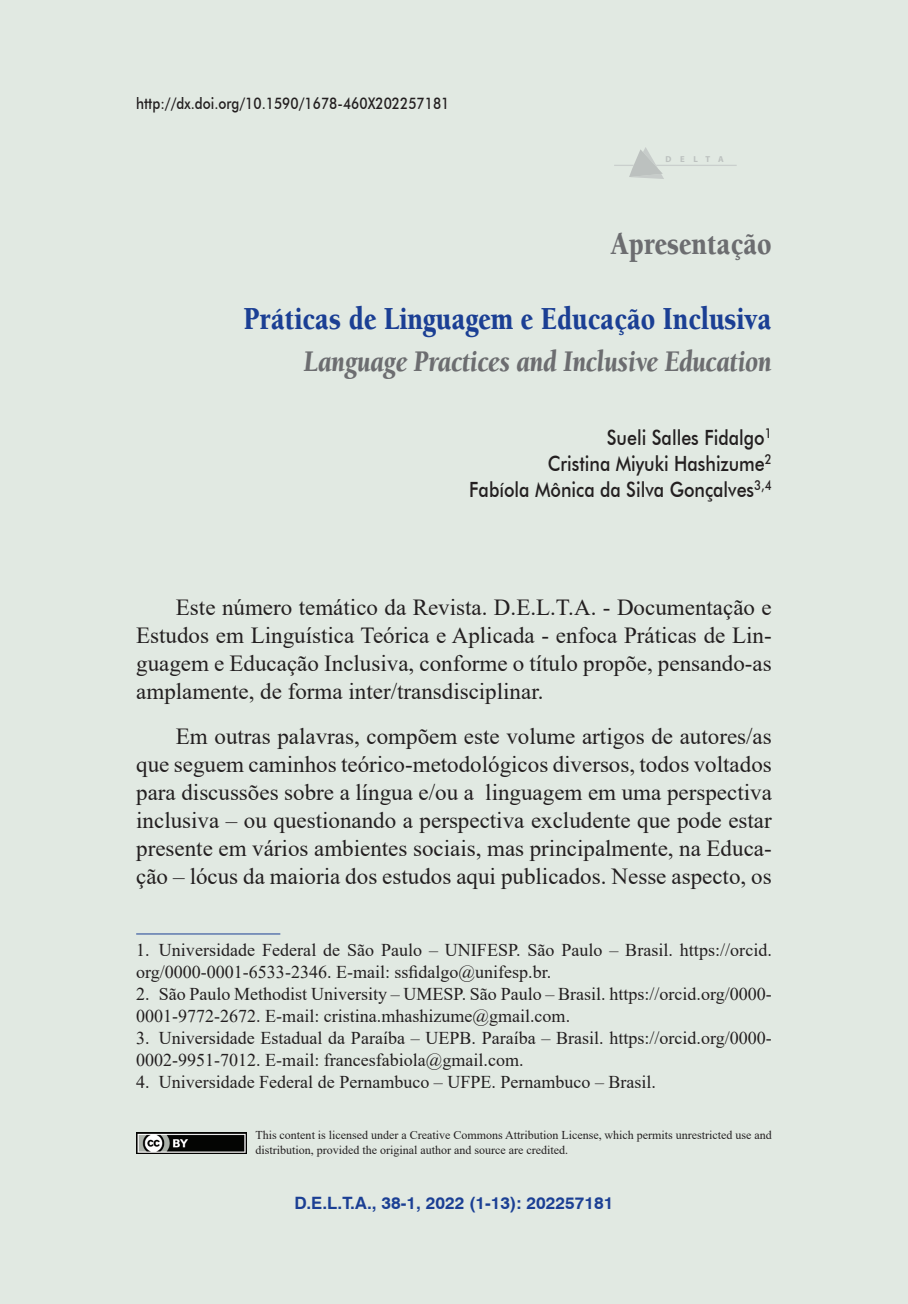
<style>
.page{position:relative;width:908px;height:1304px;background:#fff}
.page>*{position:absolute;margin:0;border:0;box-sizing:border-box;transform-origin:0 0}
.t1{font:900 33px "Berkeley";color:#1b3f94;scale:.82 1}
.t2{font:900 33px "Berkeley";color:#6c6d70;scale:.82 1}
.t3{font:italic 900 30.8px "Berkeley";color:#6c6d70;scale:.82 1}
.t4{font:23px/28px "Times New Roman";color:#231f20;text-align:justify}
.t5{font:500 21px/26px "Futura BT";color:#231f20;text-align:right;scale:.85 1}
.t6{font:18px/22px "Times New Roman";color:#231f20}
.t7{font:700 17px "Swiss 721 BT";color:#1b3f94}
.t8{font:500 16px "Futura BT";color:#231f20;scale:.85 1}
.t9{font:12px/15px "Times New Roman";color:#231f20}
.t10{font:700 8.6px "Myriad Pro";letter-spacing:.965em;color:#bcc1bf}
</style>
<div class="page">
<div style="left:0;top:0;width:907px;height:1304px;background:#e1e9e2"></div>
<img style="left:136px;top:1133px;width:110px;height:20px">
<svg style="left:614px;top:147px;width:122px;height:32px"></svg>
<div style="left:665px;top:157px;width:32px;height:5px;background:#e1e9e2"></div>
<div style="left:705px;top:157px;width:18px;height:5px;background:#e1e9e2"></div>
<hr style="left:136px;top:933px;width:144px;height:1px;background:#1b3f94">
<p class="t8" style="left:136px;top:93px;width:370px">http://dx.doi.org/10.1590/1678-460X202257181</p>
<p class="t10" style="left:665px;top:154px;width:60px">DELTA</p>
<h1 class="t2" style="left:611px;top:226px;width:197px">Apresentação</h1>
<h1 class="t1" style="left:243px;top:301px;width:645px">Práticas de Linguagem e Educação Inclusiva</h1>
<h2 class="t3" style="left:304px;top:345px;width:571px">Language Practices and Inclusive Education</h2>
<p class="t5" style="left:469px;top:425px;width:357px">Sueli Salles Fidalgo<sup>1<br></sup>Cristina Miyuki Hashizume<sup>2<br></sup>Fabíola Mônica da Silva Gonçalves<sup>3,4</sup></p>
<p class="t4" style="left:136px;top:593px;width:636px;text-indent:40px">Este número temático da Revista. D.E.L.T.A. - Documentação e Estudos em Linguística Teórica e Aplicada - enfoca Práticas de Lin&shy;guagem e Educação Inclusiva, conforme o título propõe, pensando-as amplamente, de forma inter/transdisciplinar.</p>
<p class="t4" style="left:136px;top:722px;width:637px;text-indent:40px">Em outras palavras, compõem este volume artigos de autores/as que seguem caminhos teórico-metodológicos diversos, todos voltados para discussões sobre a língua e/ou a linguagem em uma perspectiva inclusiva – ou questionando a perspectiva excludente que pode estar presente em vários ambientes sociais, mas principalmente, na Educa&shy;ção – lócus da maioria dos estudos aqui publicados. Nesse aspecto, os</p>
<p class="t6" style="left:136px;top:938px;width:637px">1. Universidade Federal de São Paulo – UNIFESP. São Paulo – Brasil. https://orcid. org/0000-0001-6533-2346. E-mail: ssfidalgo@unifesp.br.</p>
<p class="t6" style="left:136px;top:982px;width:636px">2. São Paulo Methodist University – UMESP. São Paulo – Brasil. https://orcid.org/0000-<br>0001-9772-2672. E-mail: cristina.mhashizume@gmail.com.</p>
<p class="t6" style="left:136px;top:1026px;width:636px">3. Universidade Estadual da Paraíba – UEPB. Paraíba – Brasil. https://orcid.org/0000-<br>0002-9951-7012. E-mail: francesfabiola@gmail.com.</p>
<p class="t6" style="left:136px;top:1070px;width:521px">4. Universidade Federal de Pernambuco – UFPE. Pernambuco – Brasil.</p>
<p class="t9" style="left:255px;top:1127px;width:517px">This content is licensed under a Creative Commons Attribution License, which permits unrestricted use and distribution, provided the original author and source are credited.</p>
<p class="t7" style="left:294px;top:1191px;width:320px">D.E.L.T.A., 38-1, 2022 (1-13): 202257181</p>
</div>
